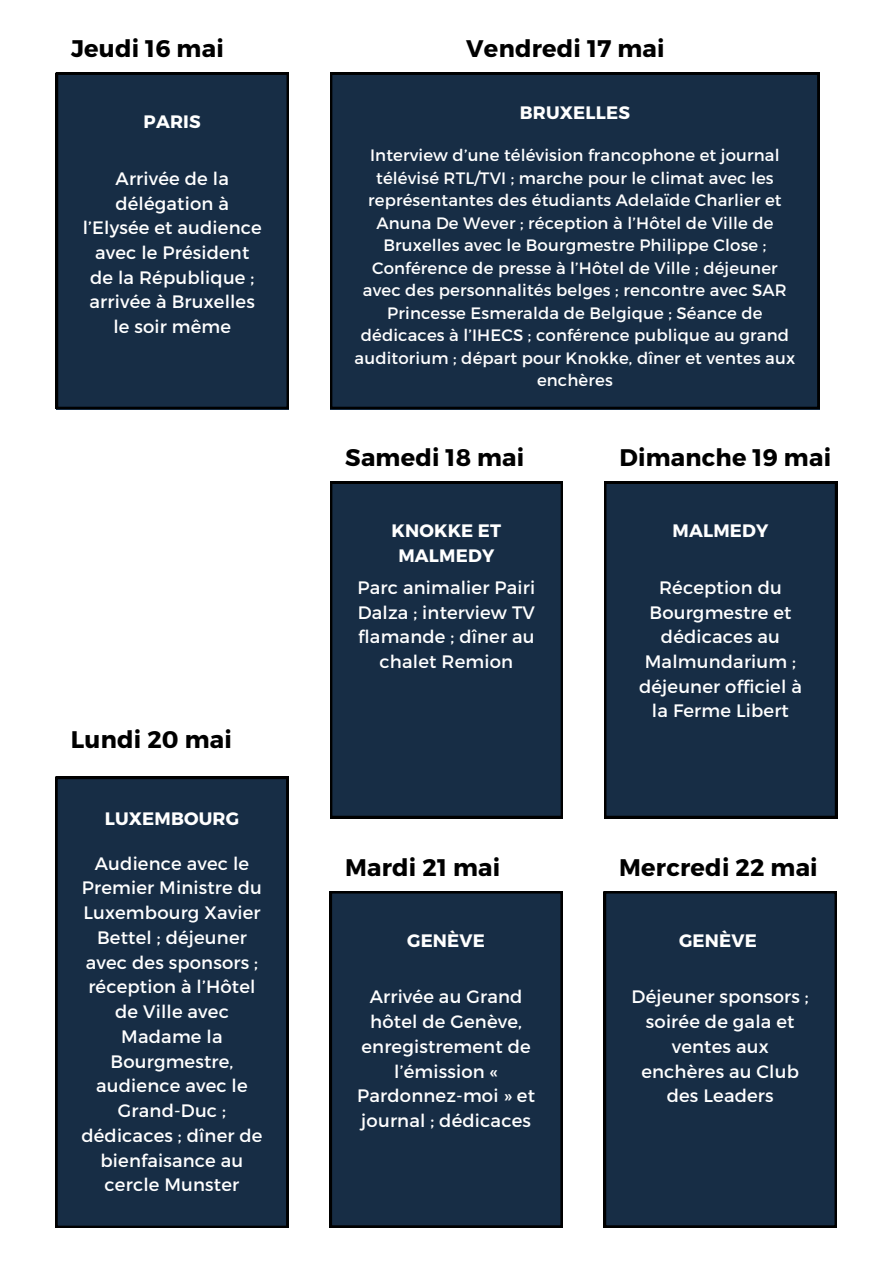
<style>
.page{position:relative;width:893px;height:1264px;background:#fff}
.page>*{position:absolute;margin:0;border:0;box-sizing:border-box;transform-origin:0 0}
.t1{font:700 24px "Montserrat";letter-spacing:.01em;color:#000}
.t2{font:18px/24.8px "Montserrat";letter-spacing:.01em;color:#fff;text-align:center}
.t3{font:700 18px/24.8px "Montserrat";letter-spacing:.01em;color:#fff;text-align:center}
.t4{font:16.5px/22.5px "Montserrat";letter-spacing:.01em;color:#fff;text-align:center}
</style>
<div class="page">
<div style="left:56px;top:73px;width:233px;height:336px;background:#172d45"></div>
<div style="left:330px;top:73px;width:489px;height:336px;background:#172d45"></div>
<div style="left:330px;top:482px;width:233px;height:336px;background:#172d45"></div>
<div style="left:604px;top:482px;width:233px;height:336px;background:#172d45"></div>
<div style="left:604px;top:891px;width:232px;height:336px;background:#172d45"></div>
<div style="left:55px;top:777px;width:233px;height:450px;background:#172d45"></div>
<div style="left:330px;top:891px;width:232px;height:336px;background:#172d45"></div>
<p class="t1" style="left:71px;top:33px;width:154px">Jeudi 16 mai</p>
<p class="t3" style="left:144px;top:108px;width:59px">PARIS</p>
<p class="t2" style="left:83px;top:165px;width:180px">Arrivée de la délégation à l’Elysée et audience avec le Président de la République ; arrivée à Bruxelles le soir même</p>
<p class="t1" style="left:71px;top:723px;width:163px">Lundi 20 mai</p>
<p class="t3" style="left:105px;top:805px;width:136px">LUXEMBOURG</p>
<p class="t2" style="left:81px;top:849px;width:183px">Audience avec le<br>Premier Ministre du<br>Luxembourg Xavier<br>Bettel ; déjeuner avec des sponsors ; réception à l’Hôtel de Ville avec<br>Madame la<br>Bourgmestre, audience avec le<br>Grand-Duc ; dédicaces ; dîner de bienfaisance au cercle Munster</p>
<p class="t1" style="left:466px;top:33px;width:200px">Vendredi 17 mai</p>
<p class="t3" style="left:519px;top:100px;width:112px">BRUXELLES</p>
<p class="t4" style="left:354px;top:143px;width:442px">Interview d’une télévision francophone et journal télévisé RTL/TVI ; marche pour le climat avec les représentantes des étudiants Adelaïde Charlier et Anuna De Wever ; réception à l’Hôtel de Ville de Bruxelles avec le Bourgmestre Philippe Close ; Conférence de presse à l’Hôtel de Ville ; déjeuner avec des personnalités belges ; rencontre avec SAR Princesse Esmeralda de Belgique ; Séance de dédicaces à l’IHECS ; conférence publique au grand auditorium ; départ pour Knokke, dîner et ventes aux enchères</p>
<p class="t1" style="left:345px;top:442px;width:180px">Samedi 18 mai</p>
<p class="t1" style="left:619px;top:442px;width:213px">Dimanche 19 mai</p>
<p class="t3" style="left:391px;top:517px;width:111px">KNOKKE ET<br>MALMEDY</p>
<p class="t3" style="left:672px;top:517px;width:97px">MALMEDY</p>
<p class="t2" style="left:357px;top:574px;width:179px">Parc animalier Pairi<br>Dalza ; interview TV flamande ; dîner au chalet Remion</p>
<p class="t2" style="left:639px;top:574px;width:164px">Réception du<br>Bourgmestre et dédicaces au<br>Malmundarium ; déjeuner officiel à la Ferme Libert</p>
<p class="t1" style="left:345px;top:851px;width:157px">Mardi 21 mai</p>
<p class="t1" style="left:619px;top:851px;width:200px">Mercredi 22 mai</p>
<p class="t3" style="left:407px;top:926px;width:79px">GENÈVE</p>
<p class="t3" style="left:679px;top:926px;width:79px">GENÈVE</p>
<p class="t2" style="left:357px;top:983px;width:179px">Arrivée au Grand hôtel de Genève, enregistrement de l’émission «<br>Pardonnez-moi » et journal ; dédicaces</p>
<p class="t2" style="left:631px;top:983px;width:179px">Déjeuner sponsors ; soirée de gala et ventes aux enchères au Club des Leaders</p>
</div>
